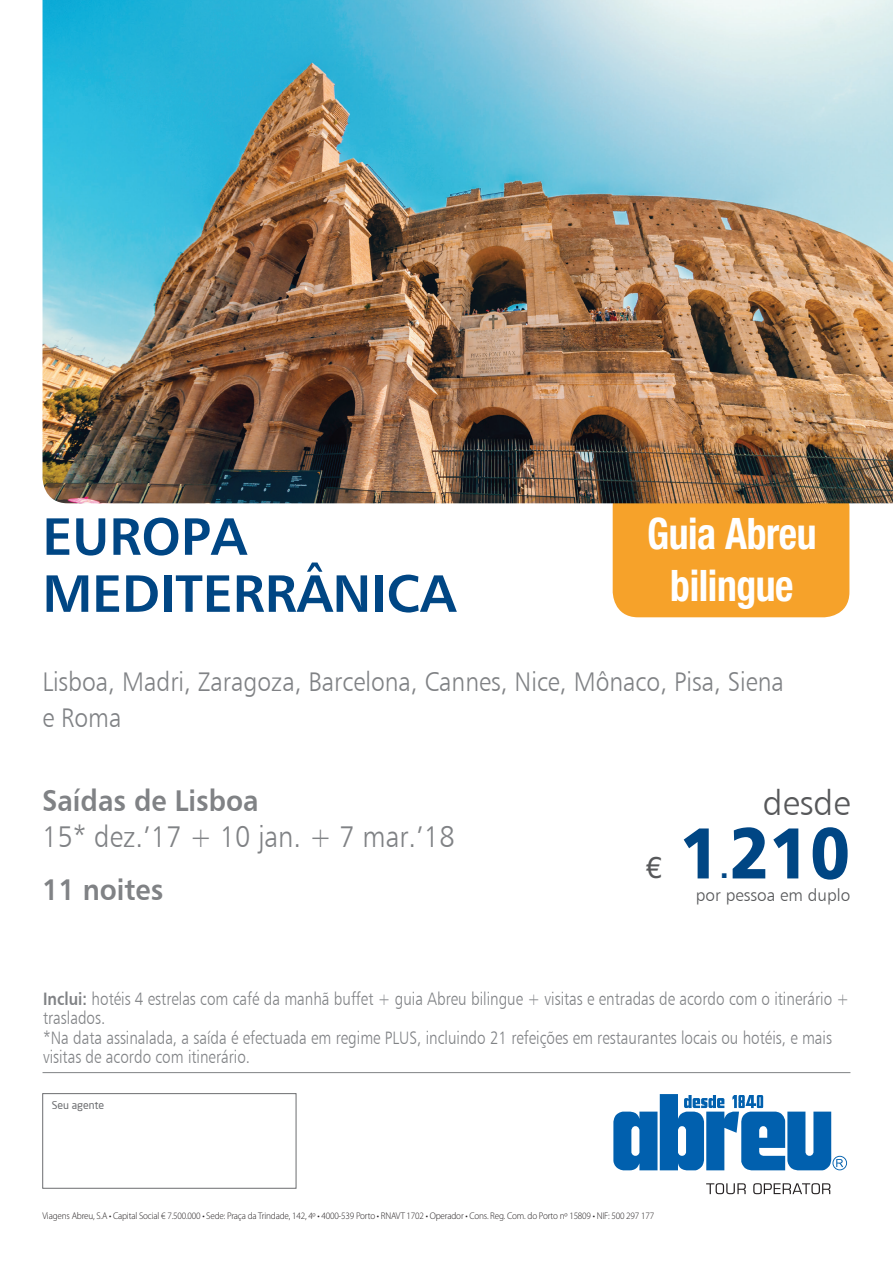
<style>
.page{position:relative;width:893px;height:1263px;background:#fff}
.page>*{position:absolute;margin:0;border:0;box-sizing:border-box;transform-origin:0 0}
.t1{font:72px "Humanist 777 BT Black B";color:#004684;scale:.91 1}
.t2{font:52.5px/57px "Humanist 777 BT Bold B";color:#004684}
.t3{font:700 condensed 43.5px/52.2px "Helvetica Neue";letter-spacing:-.01em;color:#fff;text-align:center;scale:.91 1}
.t4{font:34.95px "Humanist 777 BT Light B";color:#57585a}
.t5{font:30px "Humanist 777 BT Light B";color:#808285;scale:.91 1}
.t6{font:30px "Humanist 777 BT Bold B";color:#808285;scale:.91 1}
.t7{font:30px "Helvetica Neue";color:#57585a}
.t8{font:30px "Humanist 777 BT Black B";color:#004684;scale:.91 1}
.t9{font:27px/36px "Humanist 777 BT Light B";color:#808285;scale:.91 1}
.t10{font:18px/19.5px "Humanist 777 BT Light B";color:#808285;scale:.85 1}
.t11{font:17.1px "Humanist 777 BT Light B";color:#57585a}
.t12{font:10.5px "Neo Sans";color:#6c6d70}
.t13{font:300 9.75px "Myriad Pro";letter-spacing:-.015em;color:#231f20;scale:.94 1}
.s1{font-family:"Humanist 777 BT Bold B"}
</style>
<div class="page">
<div style="left:613px;top:481px;width:236px;height:136px;background:#f6a22a;border-radius:26px"></div>
<hr style="left:43px;top:1072px;width:807px;height:1px;background:#808285">
<img style="left:43px;top:0;width:850px;height:503px">
<div style="left:43px;top:1093px;width:253px;height:95px;border:1px solid #6c6d70"></div>
<svg style="left:706px;top:1183px;width:124px;height:11px"></svg>
<svg style="left:613px;top:1094px;width:234px;height:76px"></svg>
<h2 class="t2" style="left:43px;top:507px;width:415px">EUROPA<br>MEDITERRÂNICA</h2>
<h3 class="t3" style="left:647px;top:506px;width:188px">Guia Abreu bilingue</h3>
<h3 class="t9" style="left:42px;top:663px;width:816px">Lisboa, Madri, Zaragoza, Barcelona, Cannes, Nice, Mônaco, Pisa, Siena e Roma</h3>
<h3 class="t6" style="left:42px;top:782px;width:240px">Saídas de Lisboa</h3>
<h3 class="t5" style="left:42px;top:818px;width:455px">15* dez.’17 + 10 jan. + 7 mar.’18</h3>
<h3 class="t6" style="left:42px;top:871px;width:135px">11 noites</h3>
<h3 class="t7" style="left:645px;top:850px;width:18px">€</h3>
<h3 class="t4" style="left:763px;top:782px;width:89px">desde</h3>
<h1 class="t1" style="left:680px;top:807px;width:189px">1210</h1>
<h3 class="t8" style="left:720px;top:849px;width:11px">.</h3>
<p class="t11" style="left:696px;top:884px;width:156px">por pessoa em duplo</p>
<p class="t10" style="left:43px;top:989px;width:950px"><span class="s1">Inclui:</span> hotéis 4 estrelas com café da manhã buffet + guia Abreu bilingue + visitas e entradas de acordo com o itinerário + traslados.<br>*Na data assinalada, a saída é efectuada em regime PLUS, incluindo 21 refeições em restaurantes locais ou hotéis, e mais visitas de acordo com itinerário.</p>
<p class="t12" style="left:52px;top:1099px;width:54px">Seu agente</p>
<p class="t13" style="left:43px;top:1211px;width:652px">Viagens Abreu, S.A • Capital Social € 7.500.000 • Sede: Praça da Trindade, 142, 4º • 4000-539 Porto • RNAVT 1702 • Operador • Cons. Reg. Com. do Porto nº 15809 • NIF: 500 297 177</p>
</div>
